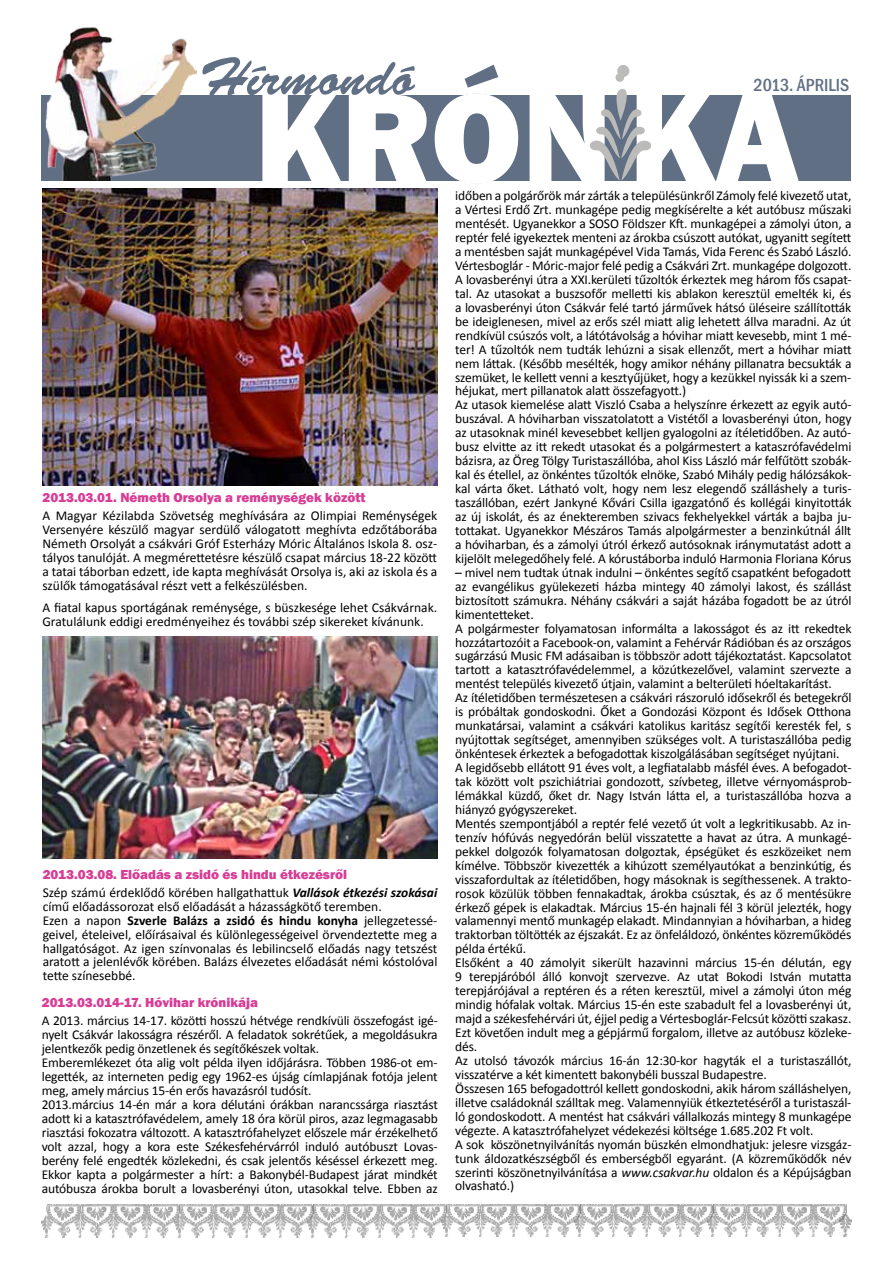
<style>
.page{position:relative;width:893px;height:1263px;background:#fff}
.page>*{position:absolute;margin:0;border:0;box-sizing:border-box;transform-origin:0 0}
.t1{font:800 131.7px "Franklin Gothic";color:#fff}
.t2{font:800 130.5px "Franklin Gothic";color:#606f84}
.t3{font:54px "Brush Script Std";color:#606f84}
.t4{font:500 condensed 18px "Franklin Gothic";color:#617084}
.t5{font:13.5px/14px "Calibri";letter-spacing:-.01em;color:#000}
.t6{font:800 13.5px "Franklin Gothic";color:#d83d96}
.s1{font-weight:700;font-style:italic}
.s2{font-weight:700}
.s3{font-style:italic}
</style>
<div class="page">
<img style="left:41px;top:1205px;width:134px;height:32px">
<img style="left:175px;top:1205px;width:132px;height:32px">
<img style="left:307px;top:1205px;width:134px;height:32px">
<img style="left:441px;top:1205px;width:134px;height:32px">
<img style="left:575px;top:1205px;width:133px;height:32px">
<img style="left:708px;top:1205px;width:138px;height:32px">
<img style="left:840px;top:1214px;width:12px;height:22px">
<div style="left:196px;top:95px;width:654px;height:86px;background:#616f85"></div>
<img style="left:41px;top:27px;width:155px;height:154px">
<svg style="left:586px;top:89px;width:69px;height:92px;background:#7f8998"></svg>
<div style="left:615px;top:73px;width:9px;height:9px;background:#bbbbb9;border-radius:50%"></div>
<div style="left:617px;top:65px;width:12px;height:12px;background:#bbbbb9;border-radius:50%"></div>
<img style="left:43px;top:189px;width:394px;height:296px">
<img style="left:42px;top:636px;width:396px;height:223px">
<h3 class="t3" style="left:199px;top:47px;width:217px">Hírmondó</h3>
<h2 class="t2" style="left:431px;top:54px;width:92px">Ó</h2>
<h3 class="t4" style="left:753px;top:73px;width:97px">2013. ÁPRILIS</h3>
<h1 class="t1" style="left:255px;top:53px;width:546px">KRONKA</h1>
<p class="t6" style="left:42px;top:488px;width:324px">2013.03.01. Németh Orsolya a reménységek között</p>
<p class="t5" style="left:42px;top:508px;width:396px;text-align:justify">A Magyar Kézilabda Szövetség meghívására az Olimpiai Reménységek Versenyére készülő magyar serdülő válogatott meghívta edzőtáborába Németh Orsolyát a csákvári Gróf Esterházy Móric Általános Iskola 8. osz&shy;tályos tanulóját. A megmérettetésre készülő csapat március 18-22 között a tatai táborban edzett, ide kapta meghívását Orsolya is, aki az iskola és a szülők támogatásával részt vett a felkészülésben.</p>
<p class="t5" style="left:42px;top:600px;width:396px">A fiatal kapus sportágának reménysége, s büszkesége lehet Csákvárnak.<br>Gratulálunk eddigi eredményeihez és további szép sikereket kívánunk.</p>
<p class="t6" style="left:43px;top:865px;width:306px">2013.03.08. Előadás a zsidó és hindu étkezésről</p>
<p class="t5" style="left:43px;top:885px;width:396px">Szép számú érdeklődő körében hallgathattuk <span class="s1">Vallások étkezési szokásai </span>című előadássorozat első előadását a házasságkötő teremben.<br>Ezen a napon <span class="s2">Szverle Balázs a zsidó és hindu konyha</span> jellegzetessé&shy;geivel, ételeivel, előírásaival és különlegességeivel örvendeztette meg a hallgatóságot. Az igen színvonalas és lebilincselő előadás nagy tetszést aratott a jelenlévők körében. Balázs élvezetes előadását némi kóstolóval tette színesebbé.</p>
<p class="t6" style="left:42px;top:994px;width:218px">2013.03.014-17. Hóvihar krónikája</p>
<p class="t5" style="left:42px;top:1014px;width:398px">A 2013. március 14-17. közötti hosszú hétvége rendkívüli összefogást igé&shy;nyelt Csákvár lakosságra részéről. A feladatok sokrétűek, a megoldásukra jelentkezők pedig önzetlenek és segítőkészek voltak.<br>Emberemlékezet óta alig volt példa ilyen időjárásra. Többen 1986-ot em&shy;legették, az interneten pedig egy 1962-es újság címlapjának fotója jelent meg, amely március 15-én erős havazásról tudósít.<br>2013.március 14-én már a kora délutáni órákban narancssárga riasztást adott ki a katasztrófavédelem, amely 18 óra körül piros, azaz legmagasabb riasztási fokozatra változott. A katasztrófahelyzet előszele már érzékelhető volt azzal, hogy a kora este Székesfehérvárról induló autóbuszt Lovas&shy;berény felé engedték közlekedni, és csak jelentős késéssel érkezett meg.<br>Ekkor kapta a polgármester a hírt: a Bakonybél-Budapest járat mindkét autóbusza árokba borult a lovasberényi úton, utasokkal telve. Ebben az</p>
<p class="t5" style="left:455px;top:189px;width:398px">időben a polgárőrök már zárták a településünkről Zámoly felé kivezető utat, a Vértesi Erdő Zrt. munkagépe pedig megkísérelte a két autóbusz műszaki mentését. Ugyanekkor a SOSO Földszer Kft. munkagépei a zámolyi úton, a reptér felé igyekeztek menteni az árokba csúszott autókat, ugyanitt segített a mentésben saját munkagépével Vida Tamás, Vida Ferenc és Szabó László.<br>Vértesboglár - Móric-major felé pedig a Csákvári Zrt. munkagépe dolgozott.<br>A lovasberényi útra a XXI.kerületi tűzoltók érkeztek meg három fős csapat&shy;tal. Az utasokat a buszsofőr melletti kis ablakon keresztül emelték ki, és a lovasberényi úton Csákvár felé tartó járművek hátsó üléseire szállították be ideiglenesen, mivel az erős szél miatt alig lehetett állva maradni. Az út rendkívül csúszós volt, a látótávolság a hóvihar miatt kevesebb, mint 1 mé&shy;ter! A tűzoltók nem tudták lehúzni a sisak ellenzőt, mert a hóvihar miatt nem láttak. (Később mesélték, hogy amikor néhány pillanatra becsukták a szemüket, le kellett venni a kesztyűjüket, hogy a kezükkel nyissák ki a szem&shy;héjukat, mert pillanatok alatt összefagyott.)<br>Az utasok kiemelése alatt Viszló Csaba a helyszínre érkezett az egyik autó&shy;buszával. A hóviharban visszatolatott a Vistétől a lovasberényi úton, hogy az utasoknak minél kevesebbet kelljen gyalogolni az ítéletidőben. Az autó&shy;busz elvitte az itt rekedt utasokat és a polgármestert a kataszrófavédelmi bázisra, az Öreg Tölgy Turistaszállóba, ahol Kiss László már felfűtött szobák&shy;kal és étellel, az önkéntes tűzoltók elnöke, Szabó Mihály pedig hálózsákok&shy;kal várta őket. Látható volt, hogy nem lesz elegendő szálláshely a turis&shy;taszállóban, ezért Jankyné Kővári Csilla igazgatónő és kollégái kinyitották az új iskolát, és az énekteremben szivacs fekhelyekkel várták a bajba ju&shy;tottakat. Ugyanekkor Mészáros Tamás alpolgármester a benzinkútnál állt a hóviharban, és a zámolyi útról érkező autósoknak iránymutatást adott a kijelölt melegedőhely felé. A kórustáborba induló Harmonia Floriana Kórus</p>
<p class="t5" style="left:455px;top:565px;width:398px">– mivel nem tudtak útnak indulni – önkéntes segítő csapatként befogadott az evangélikus gyülekezeti házba mintegy 40 zámolyi lakost, és szállást biztosított számukra. Néhány csákvári a saját házába fogadott be az útról kimentetteket.<br>A polgármester folyamatosan informálta a lakosságot és az itt rekedtek hozzátartozóit a Facebook-on, valamint a Fehérvár Rádióban és az országos sugárzású Music FM adásaiban is többször adott tájékoztatást. Kapcsolatot tartott a katasztrófavédelemmel, a közútkezelővel, valamint szervezte a mentést település kivezető útjain, valamint a belterületi hóeltakarítást.<br>Az ítéletidőben természetesen a csákvári rászoruló idősekről és betegekről is próbáltak gondoskodni. Őket a Gondozási Központ és Idősek Otthona munkatársai, valamint a csákvári katolikus karitász segítői keresték fel, s nyújtottak segítséget, amennyiben szükséges volt. A turistaszállóba pedig önkéntesek érkeztek a befogadottak kiszolgálásában segítséget nyújtani.<br>A legidősebb ellátott 91 éves volt, a legfiatalabb másfél éves. A befogadot&shy;tak között volt pszichiátriai gondozott, szívbeteg, illetve vérnyomásprob&shy;lémákkal küzdő, őket dr. Nagy István látta el, a turistaszállóba hozva a hiányzó gyógyszereket.<br>Mentés szempontjából a reptér felé vezető út volt a legkritikusabb. Az in&shy;tenzív hófúvás negyedórán belül visszatette a havat az útra. A munkagé&shy;pekkel dolgozók folyamatosan dolgoztak, épségüket és eszközeiket nem kímélve. Többször kivezették a kihúzott személyautókat a benzinkútig, és visszafordultak az ítéletidőben, hogy másoknak is segíthessenek. A trakto&shy;rosok közülük többen fennakadtak, árokba csúsztak, és az ő mentésükre érkező gépek is elakadtak. Március 15-én hajnali fél 3 körül jelezték, hogy valamennyi mentő munkagép elakadt. Mindannyian a hóviharban, a hideg traktorban töltötték az éjszakát. Ez az önfeláldozó, önkéntes közreműködés példa értékű.<br>Elsőként a 40 zámolyit sikerült hazavinni március 15-én délután, egy 9 terepjáróból álló konvojt szervezve. Az utat Bokodi István mutatta terepjárójával a reptéren és a réten keresztül, mivel a zámolyi úton még mindig hófalak voltak. Március 15-én este szabadult fel a lovasberényi út, majd a székesfehérvári út, éjjel pedig a Vértesboglár-Felcsút közötti szakasz.<br>Ezt követően indult meg a gépjármű forgalom, illetve az autóbusz közleke&shy;dés.<br>Az utolsó távozók március 16-án 12:30-kor hagyták el a turistaszállót, visszatérve a két kimentett bakonybéli busszal Budapestre.<br>Összesen 165 befogadottról kellett gondoskodni, akik három szálláshelyen, illetve családoknál szálltak meg. Valamennyiük étkeztetéséről a turistaszál&shy;ló gondoskodott. A mentést hat csákvári vállalkozás mintegy 8 munkagépe végezte. A katasztrófahelyzet védekezési költsége 1.685.202 Ft volt.<br>A sok köszönetnyilvánítás nyomán büszkén elmondhatjuk: jelesre vizsgáz&shy;tunk áldozatkészségből és emberségből egyaránt. (A közreműködők név szerinti köszönetnyilvánítása a <span class="s3">www.csakvar.hu</span> oldalon és a Képújságban olvasható.)</p>
</div>
